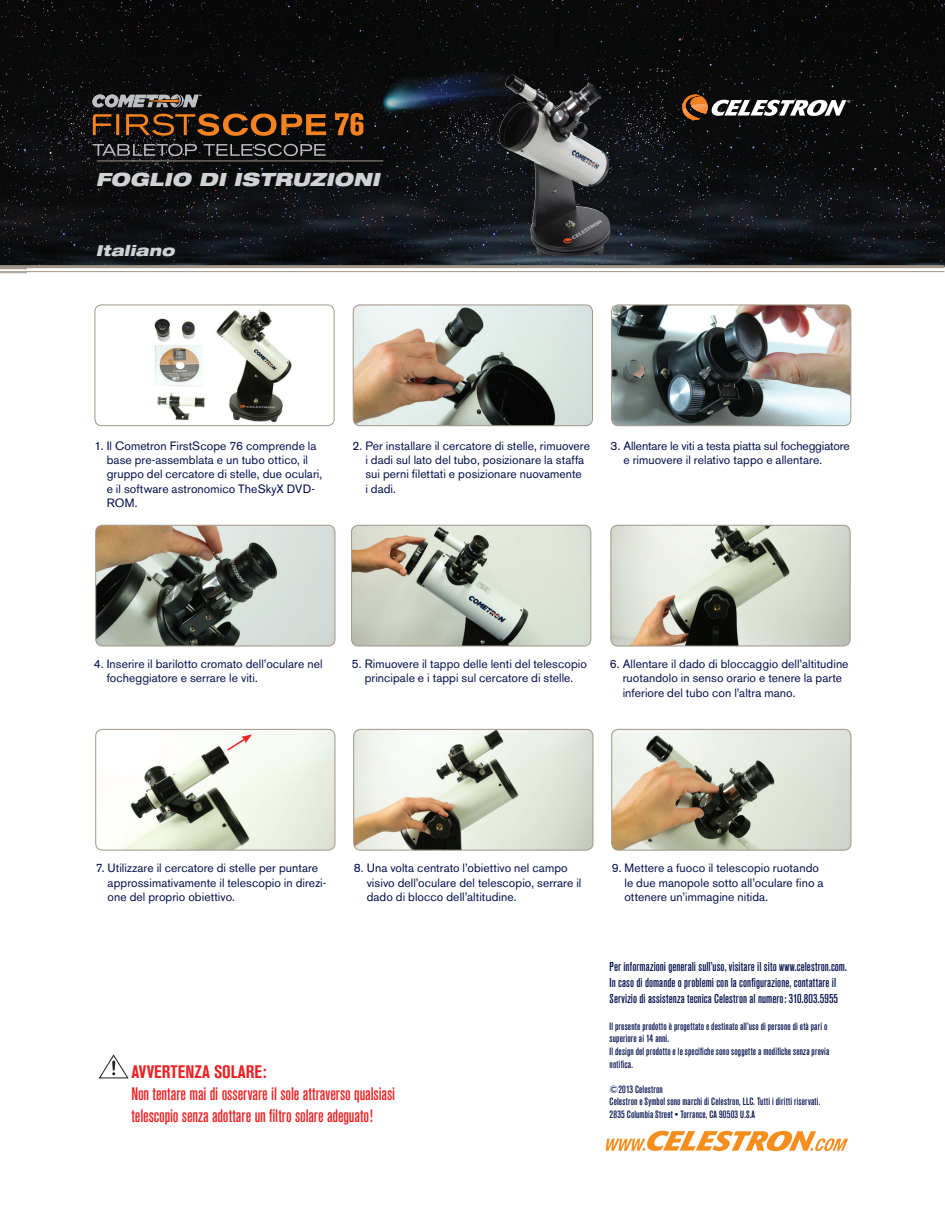
<style>
.page{position:relative;width:945px;height:1215px;background:#fff}
.page>*{position:absolute;margin:0;border:0;box-sizing:border-box;transform-origin:0 0}
.t1{font:italic 900 expanded 18.3px "Helvetica Neue";letter-spacing:.015em;color:#d1d2d4}
.t2{font:500 condensed 18px/21.6px "Akzidenz Grotesk BE";letter-spacing:-.005em;color:#ee2123}
.t3{font:700 condensed 18px "Akzidenz Grotesk BE";letter-spacing:.005em;color:#ee2123}
.t4{font:italic 900 expanded 15px "Helvetica Neue";letter-spacing:.015em;color:#d1d2d4}
.t5{font:500 condensed 12.75px/15.8px "Akzidenz Grotesk BE";letter-spacing:.005em;color:#000f4c}
.t6{font:12px/14.4px "Akzidenz Grotesk BE";letter-spacing:.005em;color:#000f4c}
.t7{font:500 condensed 10.5px/12.6px "Akzidenz Grotesk BE";letter-spacing:.015em;color:#000f4c}
</style>
<div class="page">
<hr style="left:0;top:266px;width:27px;height:3px;background:#a19689">
<svg style="left:0;top:272px;width:27px;height:1px"></svg>
<img style="left:0;top:0;width:945px;height:266px">
<img style="left:154px;top:309px;width:138px;height:114px">
<div style="left:94px;top:305px;width:240px;height:121px;border:1px solid #a19689;border-radius:7px"></div>
<img style="left:96px;top:525px;width:239px;height:121px">
<div style="left:95px;top:525px;width:240px;height:121px;border:1px solid #a19689;border-radius:7px"></div>
<img style="left:353px;top:305px;width:239px;height:121px">
<div style="left:353px;top:305px;width:240px;height:121px;border:1px solid #a19689;border-radius:7px"></div>
<img style="left:352px;top:525px;width:239px;height:121px">
<div style="left:351px;top:525px;width:240px;height:121px;border:1px solid #a19689;border-radius:7px"></div>
<img style="left:612px;top:305px;width:239px;height:121px">
<div style="left:611px;top:305px;width:240px;height:121px;border:1px solid #a19689;border-radius:7px"></div>
<img style="left:611px;top:525px;width:239px;height:121px">
<div style="left:610px;top:525px;width:240px;height:121px;border:1px solid #a19689;border-radius:7px"></div>
<img style="left:96px;top:729px;width:239px;height:121px">
<div style="left:95px;top:729px;width:240px;height:121px;border:1px solid #a19689;border-radius:7px"></div>
<hr style="left:0;top:265px;width:944px;height:3px;background:#a19689">
<hr style="left:0;top:271px;width:944px;height:1px;background:#a19689">
<img style="left:354px;top:729px;width:239px;height:121px">
<div style="left:353px;top:729px;width:240px;height:121px;border:1px solid #a19689;border-radius:7px"></div>
<img style="left:612px;top:729px;width:239px;height:121px">
<div style="left:611px;top:729px;width:240px;height:121px;border:1px solid #a19689;border-radius:7px"></div>
<img style="left:499px;top:75px;width:112px;height:183px">
<svg style="left:682px;top:94px;width:168px;height:26px"></svg>
<svg style="left:226px;top:734px;width:26px;height:18px"></svg>
<svg style="left:93px;top:144px;width:104px;height:12px"></svg>
<svg style="left:204px;top:144px;width:121px;height:12px"></svg>
<svg style="left:92px;top:94px;width:234px;height:42px;background:#4a3320"></svg>
<img style="left:146px;top:100px;width:33px;height:1px">
<svg style="left:335px;top:113px;width:28px;height:23px"></svg>
<hr style="left:97px;top:161px;width:286px;height:1px;background:#a19689">
<svg style="left:98px;top:1054px;width:31px;height:25px"></svg>
<svg style="left:606px;top:1131px;width:242px;height:20px"></svg>
<h1 class="t1" style="left:96px;top:167px;width:285px">FOGLIO DI ISTRUZIONI</h1>
<p class="t4" style="left:96px;top:241px;width:81px">ITALIANO</p>
<p class="t6" style="left:107px;top:438px;width:217px;text-indent:-12px">1. Il Cometron FirstScope 76 comprende la base pre-assemblata e un tubo ottico, il gruppo del cercatore di stelle, due oculari, e il software astronomico TheSkyX DVD-ROM.</p>
<p class="t6" style="left:365px;top:438px;width:226px;text-indent:-13px">2. Per installare il cercatore di stelle, rimuovere i dadi sul lato del tubo, posizionare la staffa sui perni filettati e posizionare nuovamente<br>i dadi.</p>
<p class="t6" style="left:623px;top:438px;width:228px;text-indent:-13px">3. Allentare le viti a testa piatta sul focheggiatore e rimuovere il relativo tappo e allentare.</p>
<p class="t6" style="left:107px;top:657px;width:217px;text-indent:-13px">4. Inserire il barilotto cromato dell’oculare nel focheggiatore e serrare le viti.</p>
<p class="t6" style="left:352px;top:657px;width:237px;text-align:center">5. Rimuovere il tappo delle lenti del telescopio principale e i tappi sul cercatore di stelle.</p>
<p class="t6" style="left:623px;top:657px;width:227px;text-indent:-13px">6. Allentare il dado di bloccaggio dell’altitudine ruotandolo in senso orario e tenere la parte inferiore del tubo con l’altra mano.</p>
<p class="t6" style="left:108px;top:861px;width:220px;text-indent:-12px">7. Utilizzare il cercatore di stelle per puntare approssimativamente il telescopio in direzi&shy;one del proprio obiettivo.</p>
<p class="t6" style="left:367px;top:861px;width:216px;text-indent:-13px">8. Una volta centrato l’obiettivo nel campo visivo dell’oculare del telescopio, serrare il dado di blocco dell’altitudine.</p>
<p class="t6" style="left:624px;top:861px;width:201px;text-indent:-13px">9. Mettere a fuoco il telescopio ruotando le due manopole sotto all’oculare fino a ottenere un’immagine nitida.</p>
<h2 class="t3" style="left:132px;top:1062px;width:100px">AVVERTENZA SOLAR</h2>
<h2 class="t3" style="left:255px;top:1062px;width:13px">E:</h2>
<h2 class="t2" style="left:132px;top:1083px;width:265px">Non tentare mai di osservare il sole attraverso qualsiasi telescopio senza adottare un filtro solare adeguato!</h2>
<p class="t5" style="left:610px;top:959px;width:239px">Per informazioni generali sull’uso, visitare il sito www.celestron.com.<br>In caso di domande o problemi con la configurazione, contattare il<br>Servizio di assistenza tecnica Celestron al numero: 310.803.5955</p>
<p class="t7" style="left:610px;top:1020px;width:221px">Il presente prodotto è progettato e destinato all’uso di persone di età pari o superiore ai 14 anni.<br>Il design del prodotto e le specifiche sono soggette a modifiche senza previa notifica.</p>
<p class="t7" style="left:610px;top:1083px;width:212px">©2013 Celestron<br>Celestron e Symbol sono marchi di Celestron, LLC. Tutti i diritti riservati.<br>2835 Columbia Street • Torrance, CA 90503 U.S.A</p>
</div>
